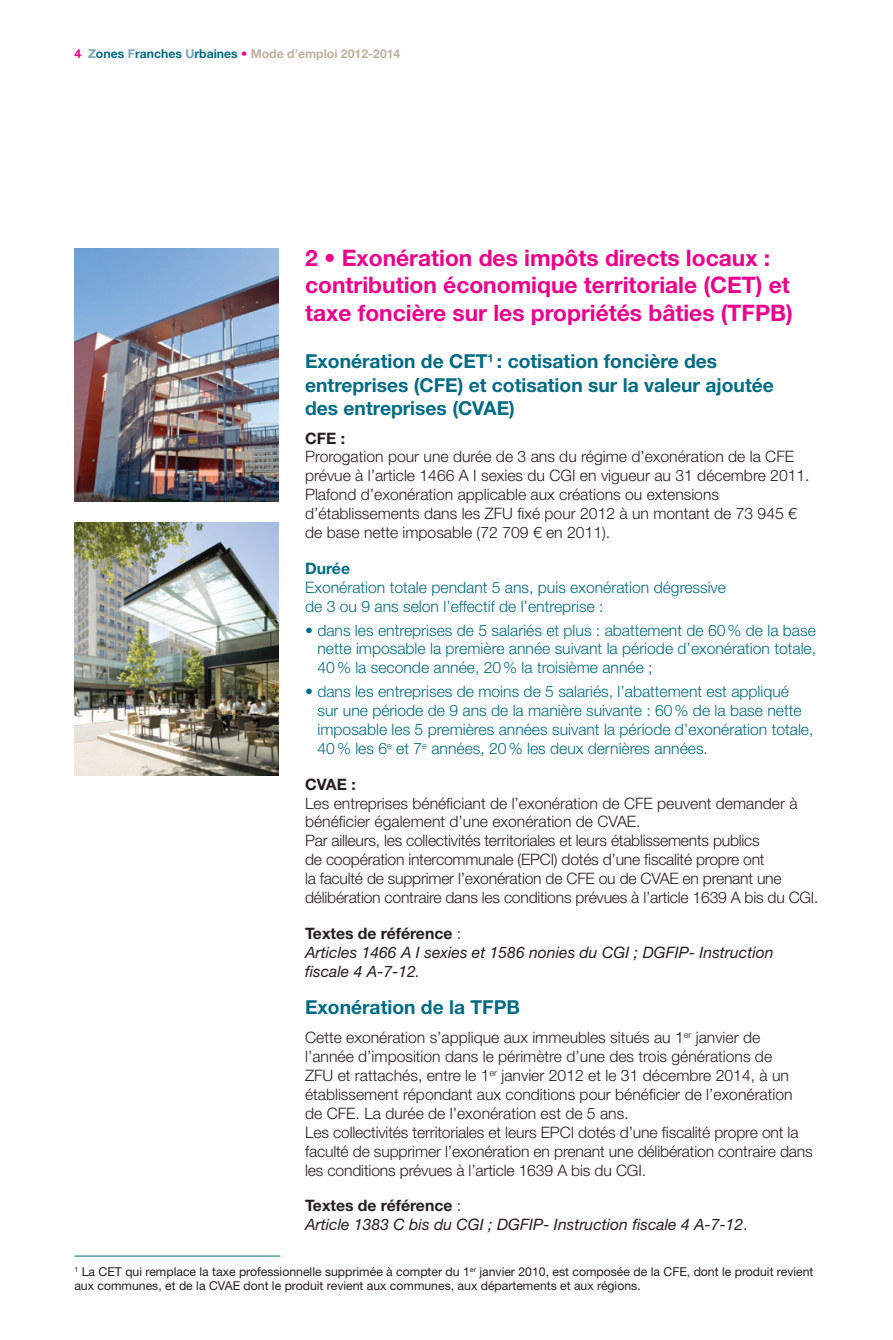
<style>
.page{position:relative;width:893px;height:1340px;background:#fff}
.page>*{position:absolute;margin:0;border:0;box-sizing:border-box;transform-origin:0 0}
.t1{font:700 22.75px/27.3px "Helvetica Neue";color:#ed028c}
.t2{font:700 19.25px/23.1px "Helvetica Neue";color:#006c84}
.t3{font:300 15.75px/18.9px "Helvetica Neue LT Std";color:#231f20}
.t4{font:300 15.75px/18.9px "Helvetica Neue LT Std";color:#006c84}
.t5{font:italic 15.75px/18.9px "Helvetica Neue LT Std";color:#231f20}
.t6{font:700 15.75px "Helvetica Neue LT Std";color:#231f20}
.t7{font:700 15.75px "Helvetica Neue LT Std";color:#006c84}
.t8{font:12.25px/14.7px "Helvetica Neue LT Std";color:#231f20}
.t9{font:700 12.25px "Helvetica Neue LT Std";color:#bcb2a1}
.s1{color:#ed028c}
.s2{color:#7ba3b4}
.s3{color:#006c84}
.s4{font-weight:700;font-style:normal}
.s5{font-weight:300;font-style:normal}
.s6{font-size:14px}
</style>
<div class="page">
<hr style="left:74px;top:1255px;width:206px;height:1px;background:#006c84">
<img style="left:74px;top:248px;width:205px;height:253px">
<img style="left:74px;top:523px;width:205px;height:253px">
<p class="t9" style="left:74px;top:46px;width:328px"><span class="s1">4</span> <span class="s2">Z</span><span class="s3">ones</span> <span class="s2">F</span><span class="s3">ranches</span> <span class="s2">U</span><span class="s3">rbaines</span> <span class="s1">•</span> Mode d’emploi 2012-2014</p>
<h1 class="t1" style="left:305px;top:244px;width:489px">2 • Exonération des impôts directs locaux : contribution économique territoriale (CET) et taxe foncière sur les propriétés bâties (TFPB)</h1>
<p class="t2" style="left:305px;top:349px;width:470px">Exonération de CET<sup>1</sup> : cotisation foncière des entreprises (CFE) et cotisation sur la valeur ajoutée des entreprises (CVAE)</p>
<p class="t6" style="left:305px;top:428px;width:41px">CFE :</p>
<p class="t3" style="left:305px;top:447px;width:506px">Prorogation pour une durée de 3 ans du régime d’exonération de la CFE prévue à l’article 1466 A I sexies du CGI en vigueur au 31 décembre 2011.<br>Plafond d’exonération applicable aux créations ou extensions d’établissements dans les ZFU fixé pour 2012 à un montant de 73 945 € de base nette imposable (72 709 € en 2011).</p>
<p class="t7" style="left:305px;top:558px;width:46px">Durée</p>
<p class="t4" style="left:305px;top:577px;width:422px">Exonération totale pendant 5 ans, puis exonération dégressive de 3 ou 9 ans selon l’effectif de l’entreprise :</p>
<p class="t4" style="left:317px;top:620px;width:500px;text-align:justify;text-indent:-12px">• dans les entreprises de 5 salariés et plus : abattement de 60% de la base nette imposable la première année suivant la période d’exonération totale, 40% la seconde année, 20% la troisième année ;</p>
<p class="t4" style="left:317px;top:681px;width:497px;text-indent:-12px">• dans les entreprises de moins de 5 salariés, l’abattement est appliqué sur une période de 9 ans de la manière suivante : 60% de la base nette imposable les 5 premières années suivant la période d’exonération totale, 40% les 6<sup>e</sup> et 7<sup>e</sup> années, 20% les deux dernières années.</p>
<p class="t6" style="left:305px;top:774px;width:52px">CVAE :</p>
<p class="t3" style="left:305px;top:793px;width:515px">Les entreprises bénéficiant de l’exonération de CFE peuvent demander à bénéficier également d’une exonération de CVAE.<br>Par ailleurs, les collectivités territoriales et leurs établissements publics<br>de coopération intercommunale (EPCI) dotés d’une fiscalité propre ont<br>la faculté de supprimer l’exonération de CFE ou de CVAE en prenant une délibération contraire dans les conditions prévues à l’article 1639 A bis du CGI.</p>
<p class="t5" style="left:305px;top:923px;width:470px"><span class="s4">Textes de référence</span> <span class="s5">:<br></span>Articles 1466 A I sexies et 1586 nonies du CGI ; DGFIP- Instruction fiscale 4 A-7-12<span class="s6">.</span></p>
<p class="t2" style="left:305px;top:995px;width:216px">Exonération de la TFPB</p>
<p class="t3" style="left:305px;top:1027px;width:509px">Cette exonération s’applique aux immeubles situés au 1<sup>er</sup> janvier de l’année d’imposition dans le périmètre d’une des trois générations de<br>ZFU et rattachés, entre le 1<sup>er</sup> janvier 2012 et le 31 décembre 2014, à un établissement répondant aux conditions pour bénéficier de l’exonération de CFE. La durée de l’exonération est de 5 ans.<br>Les collectivités territoriales et leurs EPCI dotés d’une fiscalité propre ont la faculté de supprimer l’exonération en prenant une délibération contraire dans les conditions prévues à l’article 1639 A bis du CGI.</p>
<p class="t5" style="left:305px;top:1195px;width:444px"><span class="s4">Textes de référence</span> <span class="s5">:<br></span>Article 1383 C bis du CGI ; DGFIP- Instruction fiscale 4 A-7-12<span class="s5">.</span></p>
<p class="t8" style="left:74px;top:1263px;width:741px"><sup>1</sup> La CET qui remplace la taxe professionnelle supprimée à compter du 1<sup>er</sup> janvier 2010, est composée de la CFE, dont le produit revient aux communes, et de la CVAE dont le produit revient aux communes, aux départements et aux régions.</p>
</div>
